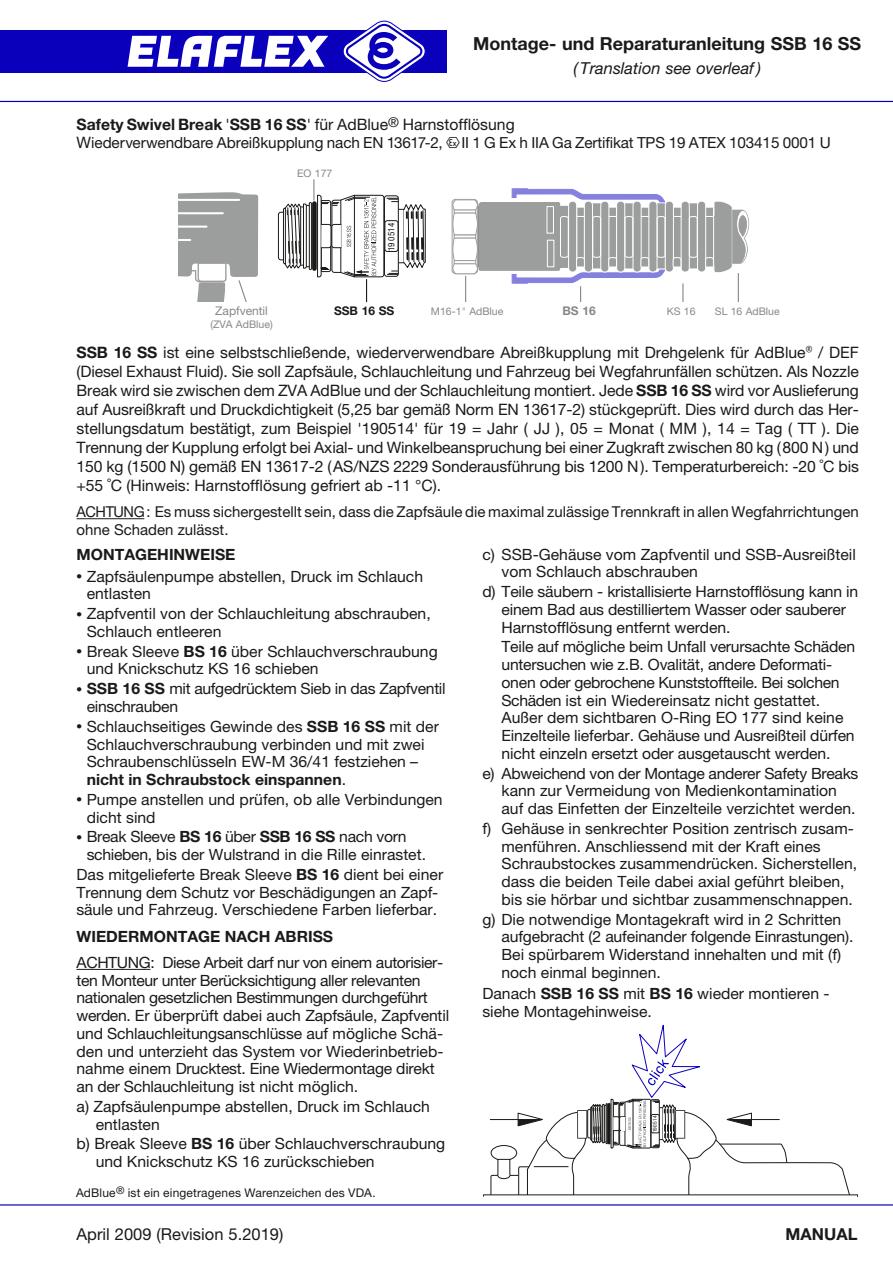
<style>
.page{position:relative;width:893px;height:1263px;background:#fff}
.page>*{position:absolute;margin:0;border:0;box-sizing:border-box;transform-origin:0 0}
.t1{font:700 18px "Helvetica Neue LTW1 G";color:#1a1a18}
.t2{font:16.5px "Helvetica Neue LTW1 G";color:#1a1a18}
.t3{font:italic 16.5px "Helvetica Neue LTW1 G";color:#1a1a18}
.t4{font:700 16.5px "Helvetica Neue LTW1 G";color:#1a1a18}
.Fließ-8pt{font:15.75px/18.9px "Helvetica Neue LTW1 G";color:#1a1a18;text-align:justify}
.Fließ-8pt-2{font:15.45px/17.7px "Helvetica Neue LTW1 G";color:#1a1a18}
.Fließ-8pt-3{font:15.45px/17.7px "Helvetica Neue LTW1 G";letter-spacing:-.02em;color:#1a1a18}
.Fließ-8pt-4{font:700 15.45px "Helvetica Neue LTW1 G";color:#1a1a18}
.t5{font:15.3px "Helvetica Neue LTW1 G";letter-spacing:-.01em;color:#1a1a18}
.Fließ-8pt-5{font:15px/18px "Helvetica Neue LTW1 G";color:#1a1a18}
.t6{font:12px "Helvetica Neue LTW1 G";letter-spacing:.015em;color:#1a1a18}
.t7{font:12px "Helvetica Neue LTW1 G";color:#878786}
.t8{font:700 12px "Helvetica Neue LTW1 G";color:#1a1a18}
.t9{font:700 12px "Helvetica Neue LTW1 G";color:#878786}
.t10{font:10.5px "Helvetica Neue LTW1 G";color:#878786}
.t11{font:condensed 9px "Helvetica Neue LTW1 G";letter-spacing:.05em;color:#1a1a18}
.t12{font:condensed 5.4px "Helvetica Neue LTW1 G";letter-spacing:.05em;color:#1a1a18}
.s1{font-weight:700}
.s2{font-size:15.75px}
.s3{font-family:"Mar Vo Sym"}
.s4{color:#9c9d9d}
.s5{font-family:"Officina Sans ITC Std"}
</style>
<div class="page">
<hr style="left:0;top:1204px;width:893px;height:1px;background:#0a00bc">
<hr style="left:0;top:101px;width:893px;height:1px;background:#0a00bc">
<div style="left:0;top:30px;width:446px;height:43px;background:#0a00bc"></div>
<svg style="left:343px;top:21px;width:83px;height:61px"></svg>
<svg style="left:128px;top:35px;width:200px;height:32px"></svg>
<svg style="left:308px;top:207px;width:1px;height:58px"></svg>
<div style="left:305px;top:205px;width:6px;height:62px;border:1px solid #1a1a18"></div>
<div style="left:312px;top:204px;width:5px;height:65px;background:#2d2d2b"></div>
<div style="left:309px;top:202px;width:3px;height:68px;border:1px solid #1a1a18"></div>
<svg style="left:277px;top:203px;width:30px;height:66px"></svg>
<svg style="left:179px;top:192px;width:79px;height:110px"></svg>
<hr style="left:77px;top:518px;width:67px;height:1px;background:#1a1a18">
<svg style="left:451px;top:188px;width:299px;height:114px"></svg>
<hr style="left:77px;top:969px;width:73px;height:1px;background:#1a1a18">
<svg style="left:313px;top:179px;width:113px;height:123px"></svg>
<svg style="left:484px;top:1025px;width:373px;height:171px"></svg>
<p class="t1" style="left:473px;top:32px;width:389px">Montage- und Reparaturanleitung SSB 16 SS</p>
<p class="t3" style="left:573px;top:58px;width:189px">( Translation see overleaf )</p>
<p class="Fließ-8pt" style="left:77px;top:114px;width:440px"><span class="s1">Safety Swivel Break</span> '<span class="s1">SSB 16 SS</span>' für AdBlue<sup>®</sup> Harnstofflösung</p>
<p class="t5" style="left:77px;top:134px;width:756px"><span class="s2">W</span>iederverwendbare Abreißkupplung nach EN 13617-2, <span class="s3">`</span>II 1 G Ex h IIA Ga Zertifikat TPS 19 ATEX 103415 0001 U</p>
<p class="t10" style="left:297px;top:167px;width:37px">EO 177</p>
<p class="t11" style="left:386px;top:251px;width:30px;rotate:-90deg">190514</p>
<p class="t7" style="left:215px;top:304px;width:54px">Zapfventil</p>
<p class="t8" style="left:334px;top:304px;width:62px">SSB 16 SS</p>
<p class="t10" style="left:431px;top:305px;width:74px">M16-1<span class="s4">"</span> AdBlue</p>
<p class="t9" style="left:562px;top:304px;width:35px">BS 16</p>
<p class="t10" style="left:667px;top:305px;width:30px">KS 16</p>
<p class="t10" style="left:715px;top:305px;width:66px">SL 16 AdBlue</p>
<p class="t10" style="left:210px;top:318px;width:64px">(ZVA AdBlue)</p>
<p class="Fließ-8pt" style="left:77px;top:343px;width:784px"><span class="s1">SSB 16 SS</span> ist eine selbstschließende, wiederverwendbare Abreißkupplung mit Drehgelenk für AdBlue<span class="s5">®</span> / DEF (Diesel Exhaust Fluid). Sie soll Zapfsäule, Schlauchleitung und Fahrzeug bei Wegfahrunfällen schützen. Als Nozzle Break wird sie zwischen dem ZVA AdBlue und der Schlauchleitung montiert. Jede <span class="s1">SSB 16 SS</span> wird vor Auslieferung auf Ausreißkraft und Druckdichtigkeit (5,25 bar gemäß Norm EN 13617-2) stückgeprüft. Dies wird durch das Her&shy;stellungsdatum bestätigt, zum Beispiel '190514' für 19 = Jahr ( JJ ), 05 = Monat ( MM ), 14 = Tag ( TT ). Die Trennung der Kupplung erfolgt bei Axial- und Winkelbeanspruchung bei einer Zugkraft zwischen 80 kg (800 N) und 150 kg (1500 N) gemäß EN 13617-2 (AS/NZS 2229 Sonderausführung bis 1200 N). Temperaturbereich: -20 ˚C bis +55 ˚C (Hinweis: Harnstofflösung gefriert ab -11 °C).</p>
<p class="Fließ-8pt-5" style="left:77px;top:503px;width:784px">ACHTUNG: Es muss sichergestellt sein, dass die Zapfsäule die maximal zulässige Trennkraft in allen Wegfahrrichtungen ohne Schaden zulässt.</p>
<p class="Fließ-8pt-4" style="left:77px;top:545px;width:160px">MONTAGEHINWEISE</p>
<p class="Fließ-8pt-2" style="left:87px;top:567px;width:338px;text-indent:-10px">● Zapfsäulenpumpe abstellen, Druck im Schlauch entlasten</p>
<p class="Fließ-8pt-2" style="left:87px;top:605px;width:345px;text-indent:-10px">● Zapfventil von der Schlauchleitung abschrauben,<br>Schlauch entleeren</p>
<p class="Fließ-8pt-2" style="left:87px;top:642px;width:352px;text-indent:-10px">● Break Sleeve <span class="s1">BS 16</span> über Schlauchverschraubung und Knickschutz KS 16 schieben</p>
<p class="Fließ-8pt-3" style="left:87px;top:680px;width:360px;text-indent:-10px">● <span class="s1">SSB 16 SS</span> mit aufgedrücktem Sieb in das Zapfventil einschrauben</p>
<p class="Fließ-8pt-2" style="left:87px;top:717px;width:354px;text-indent:-10px">● Schlauchseitiges Gewinde des <span class="s1">SSB 16 SS</span> mit der Schlauchverschraubung verbinden und mit zwei Schraubenschlüsseln EW-M 36/41 festziehen – <span class="s1">nicht in Schraubstock einspannen</span>.</p>
<p class="Fließ-8pt-2" style="left:87px;top:790px;width:357px;text-indent:-10px">● Pumpe anstellen und prüfen, ob alle Verbindungen dicht sind</p>
<p class="Fließ-8pt-2" style="left:87px;top:828px;width:341px;text-indent:-10px">● Break Sleeve <span class="s1">BS 16</span> über <span class="s1">SSB 16 SS</span> nach vorn schieben, bis der Wulstrand in die Rille einrastet.</p>
<p class="Fließ-8pt-2" style="left:77px;top:865px;width:368px">Das mitgelieferte Break Sleeve <span class="s1">BS 16</span> dient bei einer<br>Trennung dem Schutz vor Beschädigungen an Zapf&shy;säule und Fahrzeug. Verschiedene Farben lieferbar.</p>
<p class="Fließ-8pt-4" style="left:77px;top:927px;width:258px">WIEDERMONTAGE NACH ABRISS</p>
<p class="Fließ-8pt-2" style="left:77px;top:953px;width:374px">ACHTUNG: Diese Arbeit darf nur von einem autorisier&shy;ten Monteur unter Berücksichtigung aller relevanten nationalen gesetzlichen Bestimmungen durchgeführt werden. Er überprüft dabei auch Zapfsäule, Zapfventil und Schlauchleitungsanschlüsse auf mögliche Schä&shy;den und unterzieht das System vor Wiederinbetrieb&shy;nahme einem Drucktest. Eine Wiedermontage direkt an der Schlauchleitung ist nicht möglich.</p>
<p class="Fließ-8pt-2" style="left:96px;top:1097px;width:336px;text-indent:-19px">a) Zapfsäulenpumpe abstellen, Druck im Schlauch entlasten</p>
<p class="Fließ-8pt-2" style="left:96px;top:1135px;width:351px;text-indent:-19px">b) Break Sleeve <span class="s1">BS 16</span> über Schlauchverschraubung und Knickschutz KS 16 zurückschieben</p>
<p class="t6" style="left:76px;top:1185px;width:301px">AdBlue<sup>®</sup> ist ein eingetragenes Warenzeichen des VDA.</p>
<p class="t2" style="left:77px;top:1224px;width:208px">April 2009 (Revision 5.2019)</p>
<p class="Fließ-8pt-2" style="left:501px;top:545px;width:356px;text-indent:-19px">c) SSB-Gehäuse vom Zapfventil und SSB-Ausreißteil vom Schlauch abschrauben</p>
<p class="Fließ-8pt-2" style="left:501px;top:583px;width:358px;text-indent:-19px">d) Teile säubern - kristallisierte Harnstofflösung kann in einem Bad aus destilliertem Wasser oder sauberer<br>Harnstofflösung entfernt werden.</p>
<p class="Fließ-8pt-2" style="left:501px;top:638px;width:355px">Teile auf mögliche beim Unfall verursachte Schäden untersuchen wie z.B. Ovalität, andere Deformati&shy;onen oder gebrochene Kunststoffteile. Bei solchen Schäden ist ein Wiedereinsatz nicht gestattet.<br>Außer dem sichtbaren O-Ring EO 177 sind keine Einzelteile lieferbar. Gehäuse und Ausreißteil dürfen nicht einzeln ersetzt oder ausgetauscht werden.</p>
<p class="Fließ-8pt-2" style="left:501px;top:764px;width:358px;text-indent:-19px">e) Abweichend von der Montage anderer Safety Breaks kann zur Vermeidung von Medienkontamination auf das Einfetten der Einzelteile verzichtet werden.</p>
<p class="Fließ-8pt-2" style="left:501px;top:819px;width:357px;text-indent:-19px">f) Gehäuse in senkrechter Position zentrisch zusam&shy;menführen. Anschliessend mit der Kraft eines Schraubstockes zusammendrücken. Sicherstellen, dass die beiden Teile dabei axial geführt bleiben, bis sie hörbar und sichtbar zusammenschnappen.</p>
<p class="Fließ-8pt-2" style="left:501px;top:910px;width:353px;text-indent:-19px">g) Die notwendige Montagekraft wird in 2 Schritten aufgebracht (2 aufeinander folgende Einrastungen).<br>Bei spürbarem Widerstand innehalten und mit (f) noch einmal beginnen.</p>
<p class="Fließ-8pt-2" style="left:482px;top:985px;width:349px">Danach <span class="s1">SSB 16 SS</span> mit <span class="s1">BS 16</span> wieder montieren - siehe Montagehinweise.</p>
<p class="t12" style="left:652px;top:1132px;width:18px;rotate:-90deg">190514</p>
<p class="t4" style="left:786px;top:1224px;width:73px">MANUAL</p>
</div>
